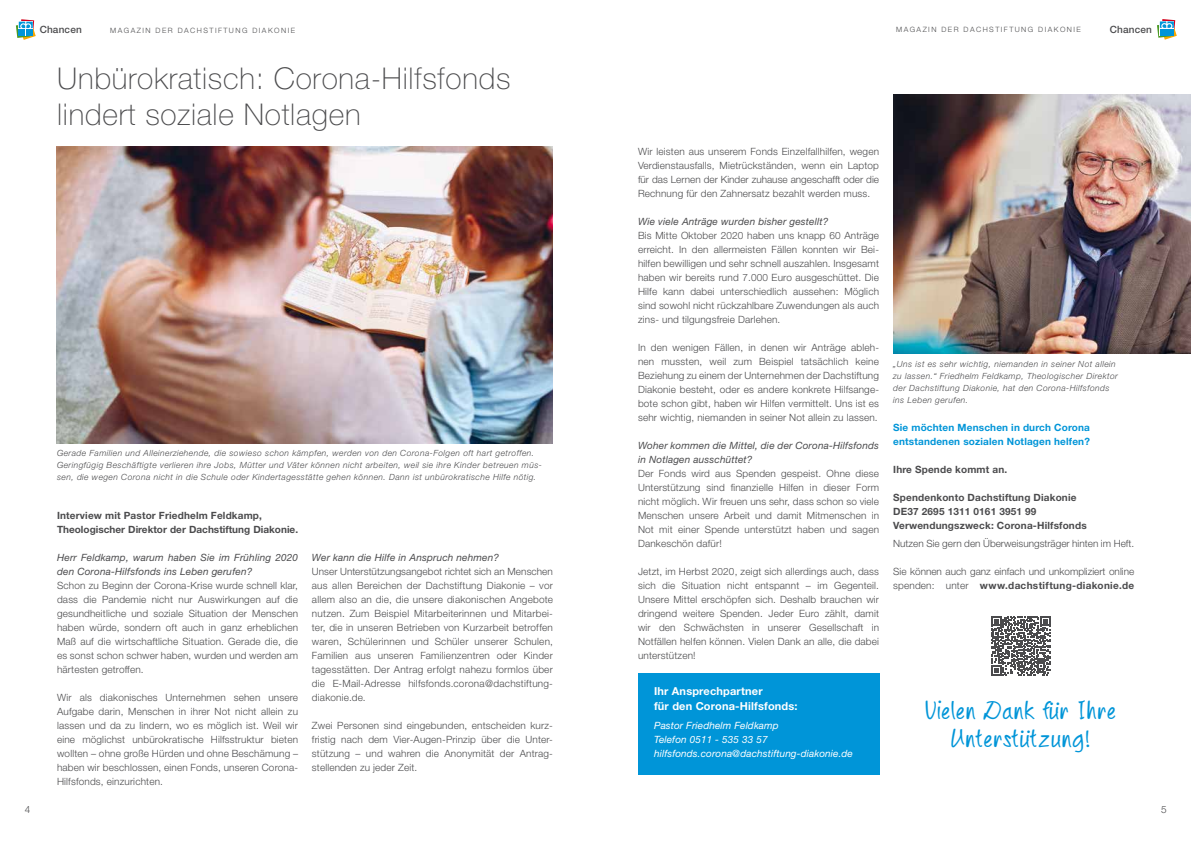
<style>
.page{position:relative;width:1191px;height:842px;background:#fff}
.page>*{position:absolute;margin:0;border:0;box-sizing:border-box;transform-origin:0 0}
.t1{font:100 30px/36px "Helvetica Neue LT Std";letter-spacing:.025em;color:#4b4b4d}
.t2{font:25px/28px "Aribola";letter-spacing:.025em;color:#0095d8;text-align:center}
.t3{font:700 11px/15px "Helvetica Neue LT Std";letter-spacing:.015em;color:#fff}
.t4{font:300 10px/14px "Helvetica Neue LT Std";letter-spacing:.015em;color:#4b4b4d;text-align:justify}
.t5{font:italic 10px/14px "Helvetica Neue LT Std";letter-spacing:.015em;color:#4b4b4d}
.t6{font:700 10px/14px "Helvetica Neue LT Std";letter-spacing:.015em;color:#4b4b4d}
.t7{font:italic 10px/14px "Helvetica Neue LT Std";letter-spacing:.01em;color:#fff}
.t8{font:700 10px/14px "Helvetica Neue LT Std";letter-spacing:.015em;color:#0095d8}
.t9{font:500 10px "Helvetica Neue LT Std";letter-spacing:.015em;color:#4b4b4d}
.t10{font:italic 300 8.5px/12px "Helvetica Neue LT Std";letter-spacing:.05em;color:#4b4b4d}
.t11{font:300 7.3px "Helvetica Neue LT Std";letter-spacing:.2em;color:#4b4b4d}
.s1{font-weight:700}
</style>
<div class="page">
<svg style="left:1157px;top:19px;width:19px;height:21px"></svg>
<div style="left:638px;top:673px;width:241px;height:101px;background:#0095d8"></div>
<img style="left:893px;top:95px;width:298px;height:259px">
<img style="left:57px;top:146px;width:496px;height:298px">
<svg style="left:16px;top:19px;width:20px;height:21px"></svg>
<div style="left:19px;top:29px;width:6px;height:7px;background:#0095d8"></div>
<div style="left:26px;top:29px;width:7px;height:7px;background:#0095d8"></div>
<svg style="left:991px;top:616px;width:59px;height:59px"></svg>
<p class="t9" style="left:40px;top:23px;width:44px">Chancen</p>
<p class="t11" style="left:110px;top:25px;width:186px">MAGAZIN DER DACHSTIFTUNG DIAKONIE</p>
<h1 class="t1" style="left:57px;top:61px;width:455px">Unbürokratisch: Corona-Hilfsfonds lindert soziale Notlagen</h1>
<p class="t10" style="left:57px;top:447px;width:486px">Gerade Familien und Alleinerziehende, die sowieso schon kämpfen, werden von den Corona-Folgen oft hart getroffen.<br>Geringfügig Beschäftigte verlieren ihre Jobs, Mütter und Väter können nicht arbeiten, weil sie ihre Kinder betreuen müs&shy;sen, die wegen Corona nicht in die Schule oder Kindertagesstätte gehen können. Dann ist unbürokratische Hilfe nötig.</p>
<p class="t6" style="left:57px;top:508px;width:242px">Interview mit Pastor Friedhelm Feldkamp,<br>Theologischer Direktor der Dachstiftung Diakonie.</p>
<p class="t5" style="left:57px;top:550px;width:242px">Herr Feldkamp, warum haben Sie im Frühling 2020 den Corona-Hilfsfonds ins Leben gerufen?</p>
<p class="t4" style="left:57px;top:578px;width:242px">Schon zu Beginn der Corona-Krise wurde schnell klar, dass die Pandemie nicht nur Auswirkungen auf die gesundheitliche und soziale Situation der Menschen haben würde, sondern oft auch in ganz erheblichen Maß auf die wirtschaftliche Situation. Gerade die, die es sonst schon schwer haben, wurden und werden am härtesten getroffen.</p>
<p class="t4" style="left:57px;top:690px;width:242px">Wir als diakonisches Unternehmen sehen unsere Aufgabe darin, Menschen in ihrer Not nicht allein zu lassen und da zu lindern, wo es möglich ist. Weil wir eine möglichst unbürokratische Hilfsstruktur bieten wollten – ohne große Hürden und ohne Beschämung – haben wir beschlossen, einen Fonds, unseren Corona-Hilfsfonds, einzurichten.</p>
<p class="t5" style="left:312px;top:550px;width:189px">Wer kann die Hilfe in Anspruch nehmen?</p>
<p class="t4" style="left:312px;top:564px;width:242px">Unser Unterstützungsangebot richtet sich an Menschen aus allen Bereichen der Dachstiftung Diakonie – vor allem also an die, die unsere diakonischen Angebote nutzen. Zum Beispiel Mitarbeiterinnen und Mitarbei&shy;ter, die in unseren Betrieben von Kurzarbeit betroffen waren, Schülerinnen und Schüler unserer Schulen, Familien aus unseren Familienzentren oder Kinder tagesstätten. Der Antrag erfolgt nahezu formlos über die E-Mail-Adresse hilfsfonds.corona@dachstiftung&shy;diakonie.de.</p>
<p class="t4" style="left:312px;top:718px;width:242px">Zwei Personen sind eingebunden, entscheiden kurz&shy;fristig nach dem Vier-Augen-Prinzip über die Unter&shy;stützung – und wahren die Anonymität der Antrag&shy;stellenden zu jeder Zeit.</p>
<p class="t11" style="left:896px;top:25px;width:186px">MAGAZIN DER DACHSTIFTUNG DIAKONIE</p>
<p class="t9" style="left:1109px;top:23px;width:44px">Chancen</p>
<p class="t4" style="left:638px;top:144px;width:242px">Wir leisten aus unserem Fonds Einzelfallhilfen, wegen Verdienstausfalls, Mietrückständen, wenn ein Laptop für das Lernen der Kinder zuhause angeschafft oder die Rechnung für den Zahnersatz bezahlt werden muss.</p>
<p class="t5" style="left:638px;top:214px;width:192px">Wie viele Anträge wurden bisher gestellt?</p>
<p class="t4" style="left:638px;top:228px;width:242px;text-align:left">Bis Mitte Oktober 2020 haben uns knapp 60 Anträge erreicht. In den allermeisten Fällen konnten wir Bei&shy;hilfen bewilligen und sehr schnell auszahlen. Insgesamt haben wir bereits rund 7.000 Euro ausgeschüttet. Die Hilfe kann dabei unterschiedlich aussehen: Möglich sind sowohl nicht rückzahlbare Zuwendungen als auch zins- und tilgungsfreie Darlehen.</p>
<p class="t4" style="left:638px;top:340px;width:242px">In den wenigen Fällen, in denen wir Anträge ableh&shy;nen mussten, weil zum Beispiel tatsächlich keine Beziehung zu einem der Unternehmen der Dachstiftung Diakonie besteht, oder es andere konkrete Hilfsange&shy;bote schon gibt, haben wir Hilfen vermittelt. Uns ist es sehr wichtig, niemanden in seiner Not allein zu lassen.</p>
<p class="t5" style="left:638px;top:438px;width:242px">Woher kommen die Mittel, die der Corona-Hilfsfonds in Notlagen ausschüttet?</p>
<p class="t4" style="left:638px;top:466px;width:242px">Der Fonds wird aus Spenden gespeist. Ohne diese Unterstützung sind finanzielle Hilfen in dieser Form nicht möglich. Wir freuen uns sehr, dass schon so viele Menschen unsere Arbeit und damit Mitmenschen in Not mit einer Spende unterstützt haben und sagen Dankeschön dafür!</p>
<p class="t4" style="left:638px;top:564px;width:242px">Jetzt, im Herbst 2020, zeigt sich allerdings auch, dass sich die Situation nicht entspannt – im Gegenteil.<br>Unsere Mittel erschöpfen sich. Deshalb brauchen wir dringend weitere Spenden. Jeder Euro zählt, damit wir den Schwächsten in unserer Gesellschaft in Notfällen helfen können. Vielen Dank an alle, die dabei unterstützen!</p>
<p class="t3" style="left:654px;top:683px;width:145px">Ihr Ansprechpartner<br>für den Corona-Hilfsfonds:</p>
<p class="t7" style="left:654px;top:718px;width:200px">Pastor Friedhelm Feldkamp<br>Telefon 0511 - 535 33 57 hilfsfonds.corona@dachstiftung-diakonie.de</p>
<p class="t10" style="left:893px;top:358px;width:226px">„Uns ist es sehr wichtig, niemanden in seiner Not allein zu lassen.“ Friedhelm Feldkamp, Theologischer Direktor der Dachstiftung Diakonie, hat den Corona-Hilfsfonds ins Leben gerufen.</p>
<p class="t8" style="left:893px;top:420px;width:198px">Sie möchten Menschen in durch Corona entstandenen sozialen Notlagen helfen?</p>
<p class="t6" style="left:893px;top:462px;width:115px">Ihre Spende kommt an.</p>
<p class="t6" style="left:893px;top:490px;width:195px">Spendenkonto Dachstiftung Diakonie<br>DE37 2695 1311 0161 3951 99<br>Verwendungszweck: Corona-Hilfsfonds</p>
<p class="t4" style="left:893px;top:536px;width:242px">Nutzen Sie gern den Überweisungsträger hinten im Heft.</p>
<p class="t4" style="left:893px;top:564px;width:242px">Sie können auch ganz einfach und unkompliziert online spenden: unter <span class="s1">www.dachstiftung-diakonie.de</span></p>
<h2 class="t2" style="left:925px;top:696px;width:193px">Vielen Dank für Ihre<br>Unterstützung!</h2>
<p class="t4" style="left:25px;top:802px;width:7px">4</p>
<p class="t4" style="left:1161px;top:802px;width:7px">5</p>
</div>
